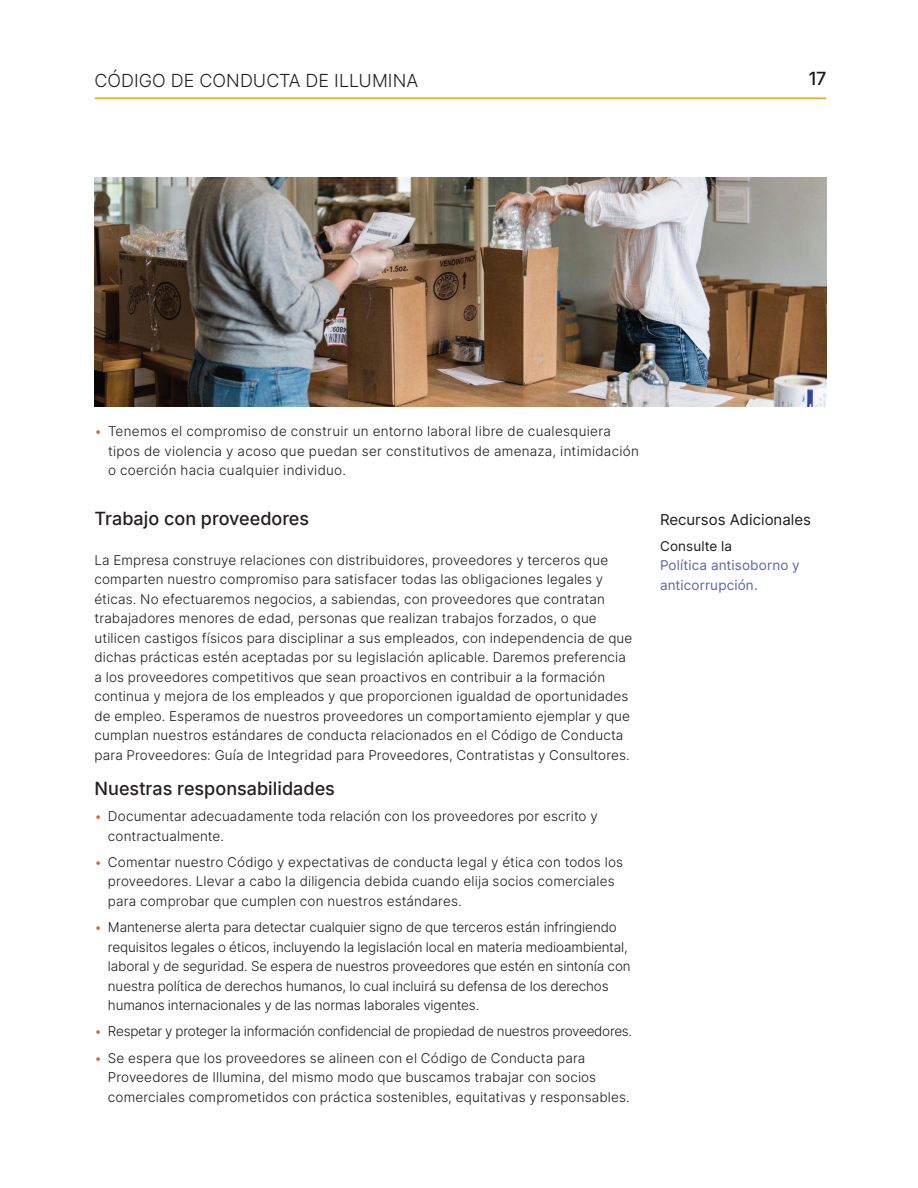
<style>
.page{position:relative;width:918px;height:1188px;background:#fff}
.page>*{position:absolute;margin:0;border:0;box-sizing:border-box;transform-origin:0 0}
.t1{font:500 18px "Inter";color:#231f20}
.t2{font:18px "Inter";color:#231f20}
.t3{font:500 18px "Inter";color:#1c1a18}
.t4{font:15px "Inter";color:#1c1a18}
.t5{font:13.5px/19.5px "Inter";letter-spacing:.01em;color:#1c1a18}
.t6{font:13.5px/19.5px "Inter";letter-spacing:-.01em;color:#1c1a18}
.t7{font:13.5px "Inter";letter-spacing:-.02em;color:#1c1a18}
.t8{font:13.5px/19.5px "Inter";letter-spacing:.01em;color:#5666af}
.s1{color:#e66124}
</style>
<div class="page">
<hr style="left:95px;top:98px;width:731px;height:1px;background:#f9a31b">
<img style="left:94px;top:178px;width:732px;height:228px">
<h1 class="t2" style="left:94px;top:67px;width:325px">CÓDIGO DE CONDUCTA DE ILLUMINA</h1>
<h1 class="t3" style="left:809px;top:65px;width:19px">17</h1>
<p class="t5" style="left:108px;top:421px;width:533px;text-indent:-14px"><span class="s1">•</span> Tenemos el compromiso de construir un entorno laboral libre de cualesquiera tipos de violencia y acoso que puedan ser constitutivos de amenaza, intimidación o coerción hacia cualquier individuo.</p>
<h1 class="t1" style="left:94px;top:505px;width:216px">Trabajo con proveedores</h1>
<p class="t5" style="left:94px;top:550px;width:539px">La Empresa construye relaciones con distribuidores, proveedores y terceros que comparten nuestro compromiso para satisfacer todas las obligaciones legales y éticas. No efectuaremos negocios, a sabiendas, con proveedores que contratan trabajadores menores de edad, personas que realizan trabajos forzados, o que utilicen castigos físicos para disciplinar a sus empleados, con independencia de que dichas prácticas estén aceptadas por su legislación aplicable. Daremos preferencia a los proveedores competitivos que sean proactivos en contribuir a la formación continua y mejora de los empleados y que proporcionen igualdad de oportunidades de empleo. Esperamos de nuestros proveedores un comportamiento ejemplar y que cumplan nuestros estándares de conducta relacionados en el Código de Conducta para Proveedores: Guía de Integridad para Proveedores, Contratistas y Consultores.</p>
<h1 class="t1" style="left:94px;top:775px;width:242px">Nuestras responsabilidades</h1>
<p class="t5" style="left:108px;top:806px;width:491px;text-indent:-13px"><span class="s1">•</span> Documentar adecuadamente toda relación con los proveedores por escrito y contractualmente.</p>
<p class="t5" style="left:108px;top:852px;width:516px;text-indent:-13px"><span class="s1">•</span> Comentar nuestro Código y expectativas de conducta legal y ética con todos los proveedores. Llevar a cabo la diligencia debida cuando elija socios comerciales para comprobar que cumplen con nuestros estándares.</p>
<p class="t6" style="left:108px;top:917px;width:524px;text-indent:-14px"><span class="s1">•</span> Mantenerse alerta para detectar cualquier signo de que terceros están infringiendo requisitos legales o éticos, incluyendo la legislación local en materia medioambiental, laboral y de seguridad. Se espera de nuestros proveedores que estén en sintonía con nuestra política de derechos humanos, lo cual incluirá su defensa de los derechos humanos internacionales y de las normas laborales vigentes.</p>
<p class="t7" style="left:94px;top:1022px;width:539px"><span class="s1">•</span> Respetar y proteger la información confidencial de propiedad de nuestros proveedores.</p>
<p class="t5" style="left:108px;top:1048px;width:523px;text-indent:-13px"><span class="s1">•</span> Se espera que los proveedores se alineen con el Código de Conducta para<br>Proveedores de Illumina, del mismo modo que buscamos trabajar con socios comerciales comprometidos con práctica sostenibles, equitativas y responsables.</p>
<p class="t4" style="left:660px;top:508px;width:153px">Recursos Adicionales</p>
<p class="t5" style="left:660px;top:536px;width:74px">Consulte la</p>
<p class="t8" style="left:660px;top:555px;width:141px">Política antisoborno y anticorrupción.</p>
</div>
